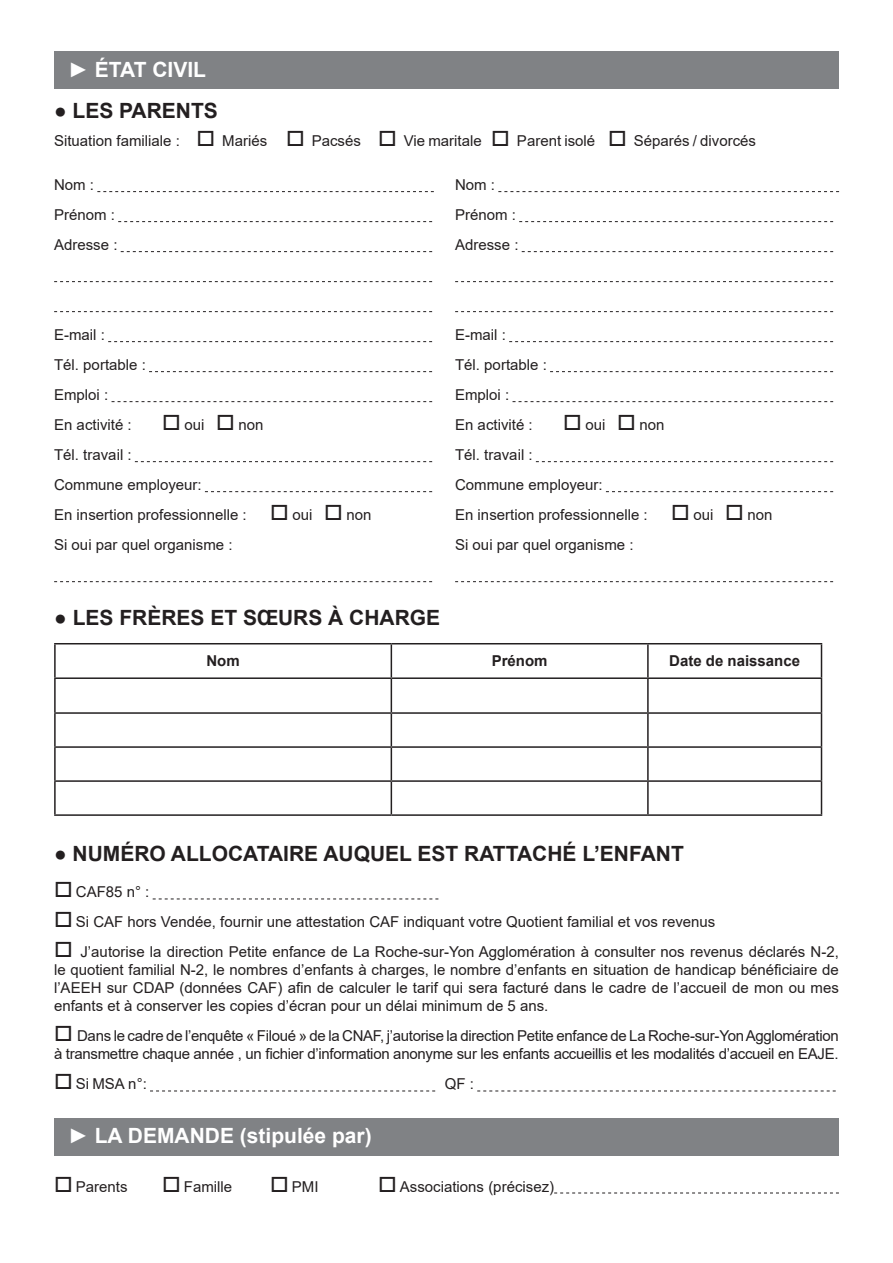
<style>
.page{position:relative;width:893px;height:1263px;background:#fff}
.page>*{position:absolute;margin:0;border:0;box-sizing:border-box;transform-origin:0 0}
.t1{font:700 21px "Arial";color:#231f20}
.t2{font:700 21px "Arial";color:#fff}
.t3{font:15px/18px "Arial";color:#231f20;text-align:justify}
.t4{font:15px/18px "Arial";letter-spacing:-.02em;color:#231f20}
.t5{font:700 15px "Arial";color:#231f20}
</style>
<div class="page">
<hr style="left:391px;top:644px;width:1px;height:33px;background:#231f20">
<hr style="left:647px;top:644px;width:2px;height:33px;background:#231f20">
<hr style="left:391px;top:679px;width:1px;height:33px;background:#231f20">
<hr style="left:647px;top:679px;width:2px;height:33px;background:#231f20">
<hr style="left:54px;top:712px;width:337px;height:2px;background:#231f20">
<hr style="left:391px;top:712px;width:257px;height:2px;background:#231f20">
<hr style="left:391px;top:714px;width:1px;height:32px;background:#231f20">
<hr style="left:648px;top:712px;width:174px;height:2px;background:#231f20">
<hr style="left:647px;top:714px;width:2px;height:32px;background:#231f20">
<hr style="left:54px;top:746px;width:337px;height:2px;background:#231f20">
<hr style="left:391px;top:746px;width:257px;height:2px;background:#231f20">
<hr style="left:391px;top:748px;width:1px;height:32px;background:#231f20">
<hr style="left:648px;top:746px;width:174px;height:2px;background:#231f20">
<hr style="left:647px;top:748px;width:2px;height:32px;background:#231f20">
<hr style="left:54px;top:780px;width:337px;height:2px;background:#231f20">
<hr style="left:391px;top:780px;width:257px;height:2px;background:#231f20">
<hr style="left:391px;top:782px;width:1px;height:32px;background:#231f20">
<hr style="left:648px;top:780px;width:174px;height:2px;background:#231f20">
<hr style="left:647px;top:782px;width:2px;height:32px;background:#231f20">
<hr style="left:54px;top:814px;width:337px;height:2px;background:#231f20">
<hr style="left:391px;top:814px;width:257px;height:2px;background:#231f20">
<hr style="left:648px;top:814px;width:174px;height:2px;background:#231f20">
<hr style="left:54px;top:644px;width:2px;height:33px;background:#231f20">
<hr style="left:54px;top:643px;width:337px;height:1px;background:#231f20">
<hr style="left:54px;top:677px;width:337px;height:2px;background:#231f20">
<hr style="left:391px;top:643px;width:257px;height:1px;background:#231f20">
<hr style="left:391px;top:677px;width:257px;height:2px;background:#231f20">
<hr style="left:648px;top:643px;width:174px;height:1px;background:#231f20">
<hr style="left:821px;top:644px;width:1px;height:33px;background:#231f20">
<hr style="left:648px;top:677px;width:174px;height:2px;background:#231f20">
<hr style="left:54px;top:679px;width:2px;height:33px;background:#231f20">
<hr style="left:821px;top:679px;width:1px;height:33px;background:#231f20">
<hr style="left:54px;top:714px;width:2px;height:32px;background:#231f20">
<hr style="left:54px;top:748px;width:2px;height:32px;background:#231f20">
<hr style="left:54px;top:782px;width:2px;height:32px;background:#231f20">
<hr style="left:821px;top:714px;width:1px;height:32px;background:#231f20">
<hr style="left:821px;top:748px;width:1px;height:32px;background:#231f20">
<hr style="left:821px;top:782px;width:1px;height:32px;background:#231f20">
<svg style="left:97px;top:191px;width:337px;height:1px"></svg>
<svg style="left:118px;top:221px;width:314px;height:1px"></svg>
<svg style="left:121px;top:251px;width:311px;height:1px"></svg>
<svg style="left:54px;top:281px;width:378px;height:1px"></svg>
<svg style="left:54px;top:311px;width:378px;height:1px"></svg>
<svg style="left:108px;top:341px;width:324px;height:1px"></svg>
<svg style="left:149px;top:371px;width:283px;height:1px"></svg>
<svg style="left:112px;top:401px;width:320px;height:1px"></svg>
<svg style="left:135px;top:461px;width:297px;height:1px"></svg>
<svg style="left:205px;top:491px;width:227px;height:1px"></svg>
<svg style="left:54px;top:581px;width:378px;height:1px"></svg>
<svg style="left:153px;top:898px;width:285px;height:1px"></svg>
<svg style="left:150px;top:1090px;width:285px;height:1px"></svg>
<svg style="left:477px;top:1090px;width:359px;height:1px"></svg>
<svg style="left:554px;top:1192px;width:285px;height:1px"></svg>
<div style="left:54px;top:52px;width:785px;height:37px;background:#808285"></div>
<svg style="left:498px;top:191px;width:341px;height:1px"></svg>
<svg style="left:519px;top:221px;width:314px;height:1px"></svg>
<svg style="left:522px;top:251px;width:311px;height:1px"></svg>
<svg style="left:455px;top:281px;width:378px;height:1px"></svg>
<svg style="left:455px;top:311px;width:378px;height:1px"></svg>
<svg style="left:509px;top:341px;width:324px;height:1px"></svg>
<svg style="left:550px;top:371px;width:283px;height:1px"></svg>
<svg style="left:512px;top:401px;width:321px;height:1px"></svg>
<svg style="left:536px;top:461px;width:297px;height:1px"></svg>
<svg style="left:606px;top:491px;width:227px;height:1px"></svg>
<svg style="left:455px;top:581px;width:378px;height:1px"></svg>
<div style="left:54px;top:1118px;width:785px;height:38px;background:#808285"></div>
<p class="t2" style="left:68px;top:55px;width:139px">► ÉTAT CIVIL</p>
<p class="t1" style="left:54px;top:95px;width:165px">● LES PARENTS</p>
<p class="t3" style="left:54px;top:132px;width:704px">Situation familiale : □ Mariés □ Pacsés □ Vie maritale □ Parent isolé □ Séparés / divorcés</p>
<p class="t3" style="left:54px;top:176px;width:42px">Nom :</p>
<p class="t3" style="left:54px;top:206px;width:62px">Prénom :</p>
<p class="t3" style="left:54px;top:236px;width:65px">Adresse :</p>
<p class="t3" style="left:455px;top:176px;width:42px">Nom :</p>
<p class="t3" style="left:455px;top:206px;width:62px">Prénom :</p>
<p class="t3" style="left:455px;top:236px;width:65px">Adresse :</p>
<p class="t3" style="left:54px;top:326px;width:52px">E-mail :</p>
<p class="t3" style="left:54px;top:356px;width:93px">Tél. portable :</p>
<p class="t3" style="left:54px;top:386px;width:56px">Emploi :</p>
<p class="t3" style="left:54px;top:416px;width:79px">En activité :</p>
<p class="t3" style="left:162px;top:416px;width:103px">□ oui □ non</p>
<p class="t3" style="left:54px;top:446px;width:79px">Tél. travail :</p>
<p class="t3" style="left:54px;top:476px;width:149px">Commune employeur:</p>
<p class="t3" style="left:54px;top:506px;width:319px">En insertion professionnelle : □ oui □ non</p>
<p class="t3" style="left:54px;top:536px;width:180px">Si oui par quel organisme :</p>
<p class="t3" style="left:455px;top:326px;width:52px">E-mail :</p>
<p class="t3" style="left:455px;top:356px;width:93px">Tél. portable :</p>
<p class="t3" style="left:455px;top:386px;width:56px">Emploi :</p>
<p class="t3" style="left:455px;top:416px;width:79px">En activité :</p>
<p class="t3" style="left:563px;top:416px;width:103px">□ oui □ non</p>
<p class="t3" style="left:455px;top:446px;width:79px">Tél. travail :</p>
<p class="t3" style="left:455px;top:476px;width:149px">Commune employeur:</p>
<p class="t3" style="left:455px;top:506px;width:319px">En insertion professionnelle : □ oui □ non</p>
<p class="t3" style="left:455px;top:536px;width:180px">Si oui par quel organisme :</p>
<p class="t1" style="left:54px;top:603px;width:388px">● LES FRÈRES ET SŒURS À CHARGE</p>
<p class="t5" style="left:206px;top:651px;width:35px">Nom</p>
<p class="t5" style="left:492px;top:651px;width:57px">Prénom</p>
<p class="t5" style="left:669px;top:651px;width:132px">Date de naissance</p>
<p class="t1" style="left:54px;top:839px;width:631px">● NUMÉRO ALLOCATAIRE AUQUEL EST RATTACHÉ L’ENFANT</p>
<p class="t3" style="left:54px;top:883px;width:97px">□ CAF85 n° :</p>
<p class="t3" style="left:54px;top:913px;width:663px">□ Si CAF hors Vendée, fournir une attestation CAF indiquant votre Quotient familial et vos revenus</p>
<p class="t3" style="left:54px;top:943px;width:786px">□ J’autorise la direction Petite enfance de La Roche-sur-Yon Agglomération à consulter nos revenus déclarés N-2, le quotient familial N-2, le nombres d’enfants à charges, le nombre d’enfants en situation de handicap bénéficiaire de l’AEEH sur CDAP (données CAF) afin de calculer le tarif qui sera facturé dans le cadre de l’accueil de mon ou mes enfants et à conserver les copies d’écran pour un délai minimum de 5 ans.</p>
<p class="t4" style="left:54px;top:1027px;width:786px">□ Dans le cadre de l’enquête « Filoué » de la CNAF, j’autorise la direction Petite enfance de La Roche-sur-Yon Agglomération à transmettre chaque année , un fichier d’information anonyme sur les enfants accueillis et les modalités d’accueil en EAJE.</p>
<p class="t3" style="left:54px;top:1075px;width:94px">□ Si MSA n°:</p>
<p class="t3" style="left:445px;top:1075px;width:31px">QF :</p>
<p class="t2" style="left:68px;top:1121px;width:305px">► LA DEMANDE (stipulée par)</p>
<p class="t3" style="left:54px;top:1177px;width:75px">□ Parents</p>
<p class="t3" style="left:162px;top:1177px;width:72px">□ Famille</p>
<p class="t3" style="left:270px;top:1177px;width:50px">□ PMI</p>
<p class="t3" style="left:378px;top:1177px;width:178px">□ Associations (précisez)</p>
</div>
